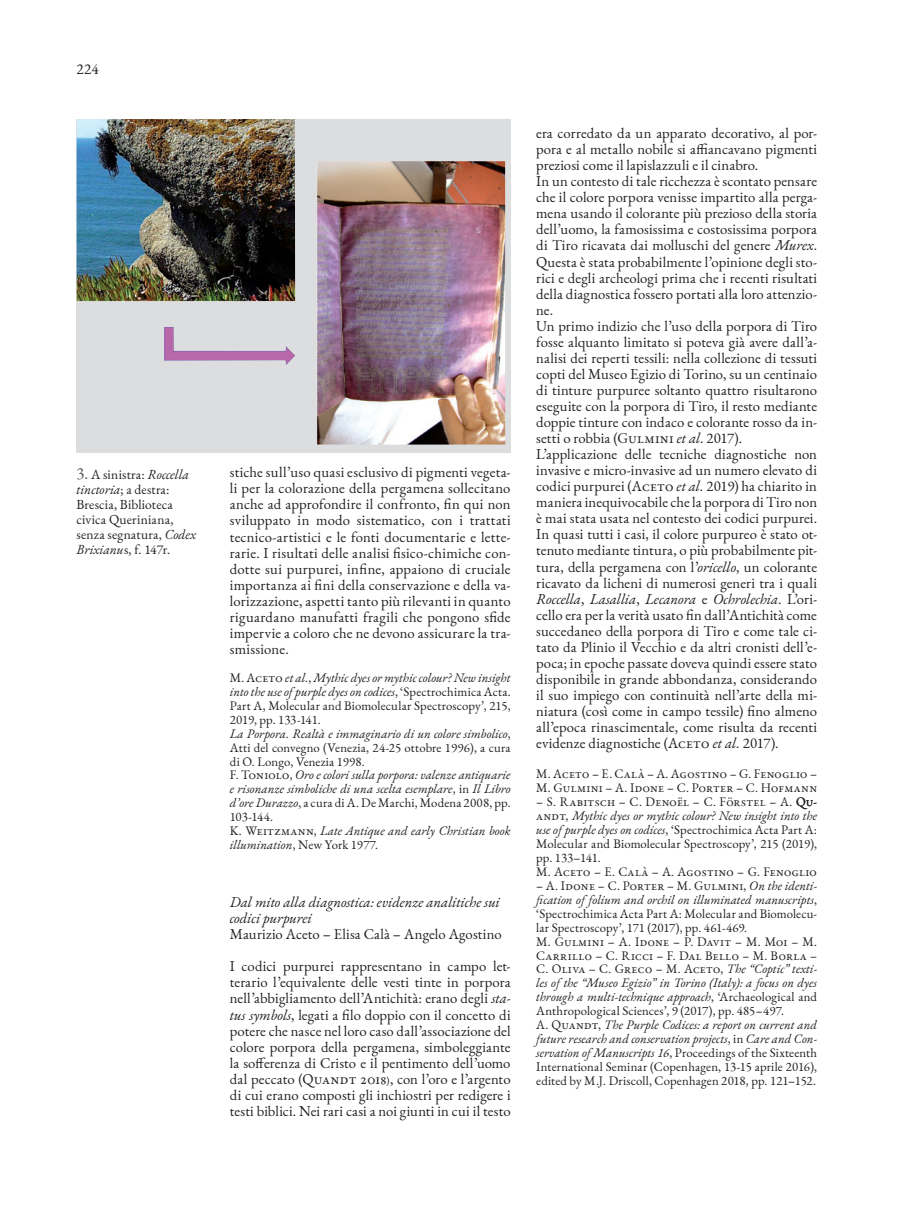
<style>
.page{position:relative;width:915px;height:1212px;background:#fff}
.page>*{position:absolute;margin:0;border:0;box-sizing:border-box;transform-origin:0 0}
.t1{font:15px "EB Garamond";color:#231f20}
.t2{font:14.7px/16px "EB Garamond";letter-spacing:.005em;color:#231f20;text-align:justify}
.t3{font:italic 14.7px/16px "EB Garamond";letter-spacing:-.005em;color:#231f20}
.t4{font:13.5px/15px "EB Garamond";letter-spacing:.01em;color:#231f20}
.t5{font:12.75px/14px "EB Garamond";letter-spacing:.01em;color:#231f20}
.t6{font:italic 12.75px/14px "EB Garamond";color:#231f20}
.s1{font-size:16.5px;color:#57585a}
.s2{font-style:italic}
.s3{font-style:normal}
</style>
<div class="page">
<div style="left:77px;top:119px;width:433px;height:334px;background:#dcdddf"></div>
<img style="left:77px;top:119px;width:428px;height:326px">
<p class="t1" style="left:77px;top:59px;width:24px">224</p>
<p class="t4" style="left:77px;top:467px;width:121px"><span class="s1">3.</span> A sinistra: <span class="s2">Roccella tinctoria</span>; a destra:<br>Brescia, Biblioteca civica Queriniana, senza segnatura, <span class="s2">Codex<br>Brixianu</span>s, f. 147r.</p>
<p class="t2" style="left:230px;top:464px;width:282px">stiche sull’uso quasi esclusivo di pigmenti vegeta&shy;li per la colorazione della pergamena sollecitano anche ad approfondire il confronto, fin qui non sviluppato in modo sistematico, con i trattati tecnico-artistici e le fonti documentarie e lette&shy;rarie. I risultati delle analisi fisico-chimiche con&shy;dotte sui purpurei, infine, appaiono di cruciale importanza ai fini della conservazione e della va&shy;lorizzazione, aspetti tanto più rilevanti in quanto riguardano manufatti fragili che pongono sfide impervie a coloro che ne devono assicurare la tra&shy;smissione.</p>
<p class="t6" style="left:230px;top:670px;width:282px"><span class="s3">M. Aceto</span> et al.<span class="s3">,</span> Mythic dyes or mythic colour? New insight into the use of purple dyes on codices<span class="s3">, ‘Spectrochimica Acta.<br>Part A, Molecular and Biomolecular Spectroscopy’, 215, 2019, pp. 133-141.<br></span>La Porpora. Realtà e immaginario di un colore simbolico<span class="s3">, Atti del convegno (Venezia, 24-25 ottobre 1996), a cura di O. Longo, Venezia 1998.<br>F. Toniolo,</span> Oro e colori sulla porpora: valenze antiquarie e risonanze simboliche di una scelta esemplare<span class="s3">, in</span> Il Libro d’ore Durazzo<span class="s3">, a cura di A. De Marchi, Modena 2008, pp.<br>103-144.<br>K. Weitzma nn,</span> Late Antique and early Christian book illumination<span class="s3">, New York 1977.</span></p>
<p class="t3" style="left:230px;top:894px;width:271px">Dal mito alla diagnostica: evidenze analitiche sui codici purpurei</p>
<p class="t2" style="left:230px;top:918px;width:282px;line-height:32.1px">Maurizio Aceto – Elisa Calà – Angelo Agostino<br>I codici purpurei rappresentano in campo let-</p>
<p class="t2" style="left:230px;top:974px;width:282px">terario l’equivalente delle vesti tinte in porpora nell’abbigliamento dell’Antichità: erano degli <span class="s2">sta&shy;tus symbols</span>, legati a filo doppio con il concetto di potere che nasce nel loro caso dall’associazione del colore porpora della pergamena, simboleggiante la sofferenza di Cristo e il pentimento dell’uomo dal peccato (Quandt 2018), con l’oro e l’argento di cui erano composti gli inchiostri per redigere i testi biblici. Nei rari casi a noi giunti in cui il testo</p>
<p class="t2" style="left:536px;top:125px;width:282px;text-align:left">era corredato da un apparato decorativo, al por&shy;pora e al metallo nobile si affiancavano pigmenti preziosi come il lapislazzuli e il cinabro.<br>In un contesto di tale ricchezza è scontato pensare che il colore porpora venisse impartito alla perga&shy;mena usando il colorante più prezioso della storia dell’uomo, la famosissima e costosissima porpora di Tiro ricavata dai molluschi del genere <span class="s2">Murex</span>.<br>Questa è stata probabilmente l’opinione degli sto&shy;rici e degli archeologi prima che i recenti risultati della diagnostica fossero portati alla loro attenzio&shy;ne.<br>Un primo indizio che l’uso della porpora di Tiro fosse alquanto limitato si poteva già avere dall’a&shy;nalisi dei reperti tessili: nella collezione di tessuti copti del Museo Egizio di Torino, su un centinaio di tinture purpuree soltanto quattro risultarono eseguite con la porpora di Tiro, il resto mediante doppie tinture con indaco e colorante rosso da in&shy;setti o robbia (Gulmini <span class="s2">et al</span>. 2017).<br>L’applicazione delle tecniche diagnostiche non invasive e micro-invasive ad un numero elevato di codici purpurei (Aceto <span class="s2">et al.</span> 2019) ha chiarito in maniera inequivocabile che la porpora di Tiro non è mai stata usata nel contesto dei codici purpurei.<br>In quasi tutti i casi, il colore purpureo è stato ot&shy;tenuto mediante tintura, o più probabilmente pit&shy;tura, della pergamena con l’<span class="s2">oricello</span>, un colorante ricavato da licheni di numerosi generi tra i quali <span class="s2">Roccella</span>, <span class="s2">Lasallia</span>, <span class="s2">Lecanora</span> e <span class="s2">Ochrolechia</span>. L’ori&shy;cello era per la verità usato fin dall’Antichità come succedaneo della porpora di Tiro e come tale ci&shy;tato da Plinio il Vecchio e da altri cronisti dell’e&shy;poca; in epoche passate doveva quindi essere stato disponibile in grande abbondanza, considerando il suo impiego con continuità nell’arte della mi&shy;niatura (così come in campo tessile) fino almeno all’epoca rinascimentale, come risulta da recenti evidenze diagnostiche (Aceto <span class="s2">et al.</span> 2017).</p>
<p class="t5" style="left:536px;top:767px;width:282px">M. Aceto – E. Calà – A. Agostino – G. Fenoglio –<br>M. Gulmini – A. Idone – C. Porter – C. Hofmann</p>
<p class="t5" style="left:536px;top:794px;width:282px">– S. Rabitsch – C. Denoël – C. Förstel – A. Qu&shy;a ndt, <span class="s2">Mythic dyes or mythic colour? New insight into the use of purple dyes on codices</span>, ‘Spectrochimica Acta Part A:<br>Molecular and Biomolecular Spectroscopy’, 215 (2019), pp. 133–141.<br>M. Aceto – E. Calà – A. Agostino – G. Fenoglio</p>
<p class="t5" style="left:536px;top:878px;width:282px">– A. Idone – C. Porter – M. Gulmini, <span class="s2">On the identi&shy;fication of folium and orchil on illuminated manuscripts</span>, ‘Spectrochimica Acta Part A: Molecular and Biomolecu&shy;lar Spectroscopy’, 171 (2017), pp. 461-469.<br>M. Gulmini – A. Idone – P. Davit – M. Moi – M.<br>Carrillo – C. Ricci – F. Dal Bello – M. Borla – C. Oliva – C. Greco – M. Aceto, <span class="s2">The “Coptic” texti&shy;les of the “Museo Egizio” in Torino (Italy): a focus on dyes through a multi-technique approach</span>, ‘Archaeological and Anthropological Sciences’, 9 (2017), pp. 485–497.<br>A. Qua ndt, <span class="s2">The Purple Codices: a report on current and future research and conservation projects</span>, in <span class="s2">Care and Con&shy;servation of Manuscripts 16</span>, Proceedings of the Sixteenth International Seminar (Copenhagen, 13-15 aprile 2016), edited by M.J. Driscoll, Copenhagen 2018, pp. 121–152.</p>
</div>
